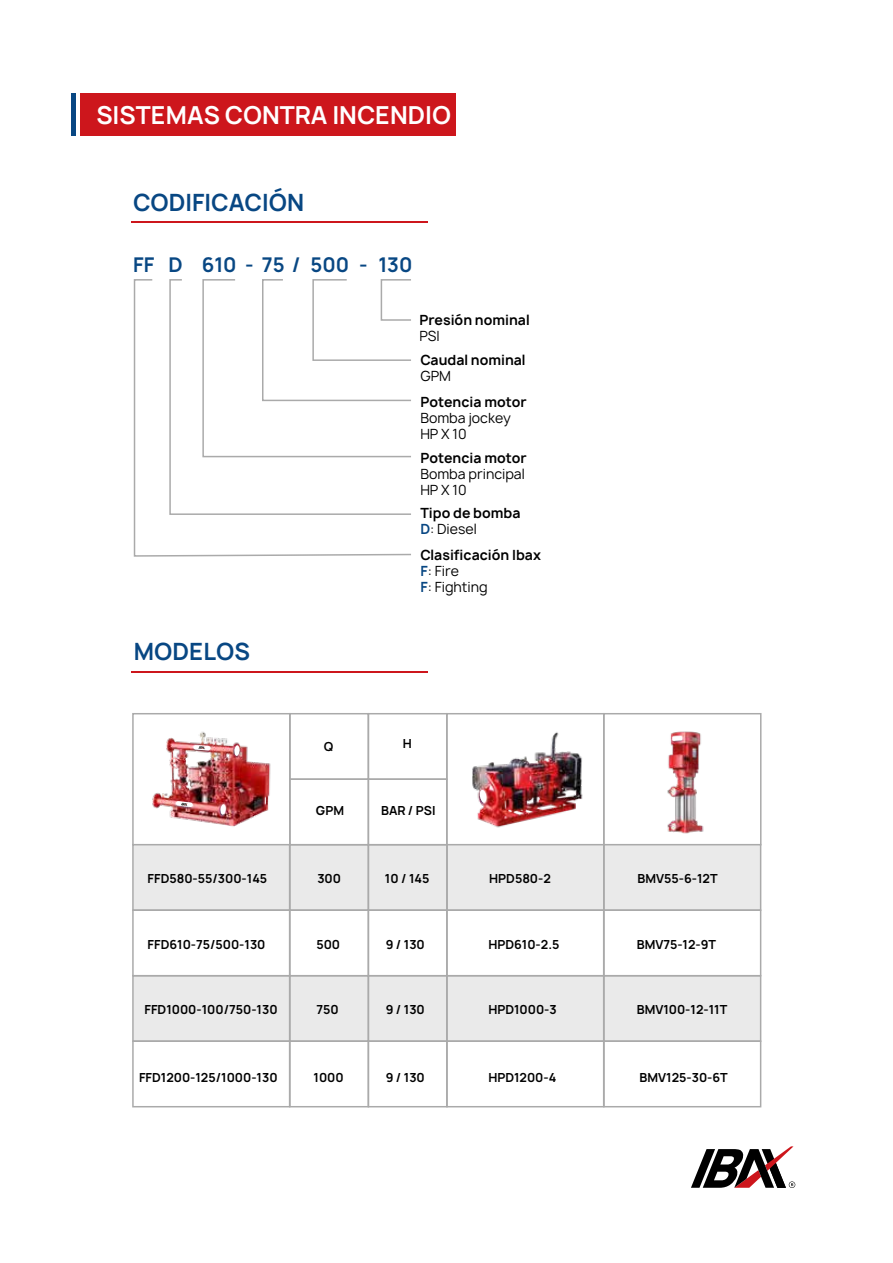
<style>
.page{position:relative;width:893px;height:1263px;background:#fff}
.page>*{position:absolute;margin:0;border:0;box-sizing:border-box;transform-origin:0 0}
.t1{font:700 23.85px "Manrope";color:#fff}
.t2{font:700 22.8px "Manrope";color:#084783}
.t3{font:700 19.5px "Manrope";color:#084783}
.t4{font:700 13.5px/16.2px "Manrope";color:#000}
.t5{font:13.5px/16.2px "Manrope";color:#000}
.t6{font:700 12px "Manrope";color:#000}
.s1{color:#084783}
.s2{font-weight:400}
</style>
<div class="page">
<hr style="left:131px;top:221px;width:297px;height:2px;background:#cd161c">
<div style="left:80px;top:93px;width:376px;height:43px;background:#cd161c"></div>
<div style="left:71px;top:93px;width:5px;height:43px;background:#084783"></div>
<svg style="left:691px;top:1146px;width:104px;height:42px"></svg>
<svg style="left:133px;top:279px;width:278px;height:278px"></svg>
<svg style="left:169px;top:279px;width:242px;height:237px"></svg>
<svg style="left:202px;top:279px;width:209px;height:179px"></svg>
<div style="left:381px;top:279px;width:31px;height:42px;border:2px solid #aaa"></div>
<hr style="left:131px;top:671px;width:297px;height:2px;background:#cd161c">
<div style="left:133px;top:976px;width:628px;height:65px;background:#eaeaea"></div>
<div style="left:132px;top:713px;width:159px;height:132px;border:2px solid #aaa"></div>
<div style="left:289px;top:713px;width:80px;height:67px;border:2px solid #aaa"></div>
<div style="left:368px;top:713px;width:80px;height:67px;border:2px solid #aaa"></div>
<div style="left:446px;top:713px;width:159px;height:132px;border:2px solid #aaa"></div>
<div style="left:603px;top:713px;width:158px;height:132px;border:2px solid #aaa"></div>
<div style="left:133px;top:845px;width:628px;height:65px;background:#eaeaea"></div>
<div style="left:289px;top:778px;width:80px;height:67px;border:2px solid #aaa"></div>
<div style="left:368px;top:778px;width:80px;height:67px;border:2px solid #aaa"></div>
<img style="left:148px;top:713px;width:132px;height:114px">
<div style="left:220px;top:804px;width:6px;height:11px;background:#fff;border-radius:50%"></div>
<div style="left:234px;top:746px;width:5px;height:10px;background:#fff;border-radius:50%"></div>
<svg style="left:193px;top:745px;width:17px;height:5px"></svg>
<svg style="left:176px;top:801px;width:17px;height:6px"></svg>
<img style="left:472px;top:732px;width:111px;height:96px">
<svg style="left:479px;top:790px;width:8px;height:13px"></svg>
<div style="left:289px;top:844px;width:80px;height:67px;border:2px solid #aaa"></div>
<div style="left:289px;top:909px;width:80px;height:67px;border:2px solid #aaa"></div>
<div style="left:368px;top:844px;width:80px;height:67px;border:2px solid #aaa"></div>
<div style="left:368px;top:909px;width:80px;height:67px;border:2px solid #aaa"></div>
<div style="left:289px;top:975px;width:80px;height:67px;border:2px solid #aaa"></div>
<div style="left:368px;top:975px;width:80px;height:67px;border:2px solid #aaa"></div>
<div style="left:289px;top:1040px;width:80px;height:67px;border:2px solid #aaa"></div>
<div style="left:368px;top:1040px;width:80px;height:67px;border:2px solid #aaa"></div>
<div style="left:132px;top:844px;width:158px;height:67px;border:2px solid #aaa"></div>
<div style="left:446px;top:844px;width:159px;height:67px;border:2px solid #aaa"></div>
<div style="left:603px;top:844px;width:158px;height:67px;border:2px solid #aaa"></div>
<img style="left:667px;top:731px;width:37px;height:103px">
<svg style="left:672px;top:736px;width:10px;height:5px"></svg>
<div style="left:132px;top:909px;width:158px;height:67px;border:2px solid #aaa"></div>
<div style="left:132px;top:975px;width:158px;height:67px;border:2px solid #aaa"></div>
<div style="left:132px;top:1040px;width:158px;height:67px;border:2px solid #aaa"></div>
<div style="left:446px;top:909px;width:158px;height:67px;border:2px solid #aaa"></div>
<div style="left:446px;top:975px;width:158px;height:67px;border:2px solid #aaa"></div>
<div style="left:446px;top:1040px;width:158px;height:67px;border:2px solid #aaa"></div>
<div style="left:603px;top:909px;width:158px;height:67px;border:2px solid #aaa"></div>
<div style="left:603px;top:975px;width:158px;height:67px;border:2px solid #aaa"></div>
<div style="left:603px;top:1040px;width:158px;height:67px;border:2px solid #aaa"></div>
<h1 class="t1" style="left:96px;top:99px;width:356px">SISTEMAS CONTRA INCENDIO</h1>
<h2 class="t2" style="left:133px;top:187px;width:172px">CODIFICACIÓN</h2>
<h3 class="t3" style="left:133px;top:251px;width:23px">FF</h3>
<h3 class="t3" style="left:169px;top:251px;width:16px">D</h3>
<h3 class="t3" style="left:202px;top:251px;width:212px">610 - 75 / 500 - 130</h3>
<p class="t4" style="left:419px;top:312px;width:112px">Presión nominal</p>
<p class="t5" style="left:419px;top:328px;width:22px">PSI</p>
<p class="t4" style="left:420px;top:352px;width:107px">Caudal nominal</p>
<p class="t5" style="left:420px;top:368px;width:32px">GPM</p>
<p class="t4" style="left:420px;top:394px;width:108px">Potencia motor</p>
<p class="t5" style="left:420px;top:410px;width:92px">Bomba jockey<br>HP X 10</p>
<p class="t4" style="left:420px;top:449px;width:108px">Potencia motor</p>
<p class="t5" style="left:420px;top:466px;width:106px">Bomba principal<br>HP X 10</p>
<p class="t4" style="left:420px;top:505px;width:102px">Tipo de bomba<br><span class="s1">D</span><span class="s2">: Diesel</span></p>
<p class="t4" style="left:420px;top:547px;width:122px">Clasificación Ibax<br><span class="s1">F</span><span class="s2">: Fire<br></span><span class="s1">F</span><span class="s2">: Fighting</span></p>
<h2 class="t2" style="left:134px;top:637px;width:118px">MODELOS</h2>
<p class="t6" style="left:324px;top:738px;width:11px">Q</p>
<p class="t6" style="left:403px;top:735px;width:11px">H</p>
<p class="t6" style="left:316px;top:803px;width:30px">GPM</p>
<p class="t6" style="left:381px;top:803px;width:56px">BAR / PSI</p>
<p class="t6" style="left:148px;top:870px;width:121px">FFD580-55/300-145</p>
<p class="t6" style="left:317px;top:870px;width:25px">300</p>
<p class="t6" style="left:385px;top:870px;width:46px">10 / 145</p>
<p class="t6" style="left:489px;top:870px;width:63px">HPD580-2</p>
<p class="t6" style="left:638px;top:870px;width:82px">BMV55-6-12T</p>
<p class="t6" style="left:148px;top:937px;width:119px">FFD610-75/500-130</p>
<p class="t6" style="left:316px;top:937px;width:25px">500</p>
<p class="t6" style="left:386px;top:936px;width:41px">9 / 130</p>
<p class="t6" style="left:488px;top:936px;width:73px">HPD610-2.5</p>
<p class="t6" style="left:637px;top:936px;width:81px">BMV75-12-9T</p>
<p class="t6" style="left:145px;top:1002px;width:134px">FFD1000-100/750-130</p>
<p class="t6" style="left:316px;top:1002px;width:24px">750</p>
<p class="t6" style="left:386px;top:1002px;width:41px">9 / 130</p>
<p class="t6" style="left:488px;top:1002px;width:70px">HPD1000-3</p>
<p class="t6" style="left:637px;top:1002px;width:92px">BMV100-12-11T</p>
<p class="t6" style="left:139px;top:1069px;width:140px">FFD1200-125/1000-130</p>
<p class="t6" style="left:314px;top:1069px;width:32px">1000</p>
<p class="t6" style="left:386px;top:1069px;width:41px">9 / 130</p>
<p class="t6" style="left:488px;top:1069px;width:70px">HPD1200-4</p>
<p class="t6" style="left:639px;top:1069px;width:90px">BMV125-30-6T</p>
</div>
